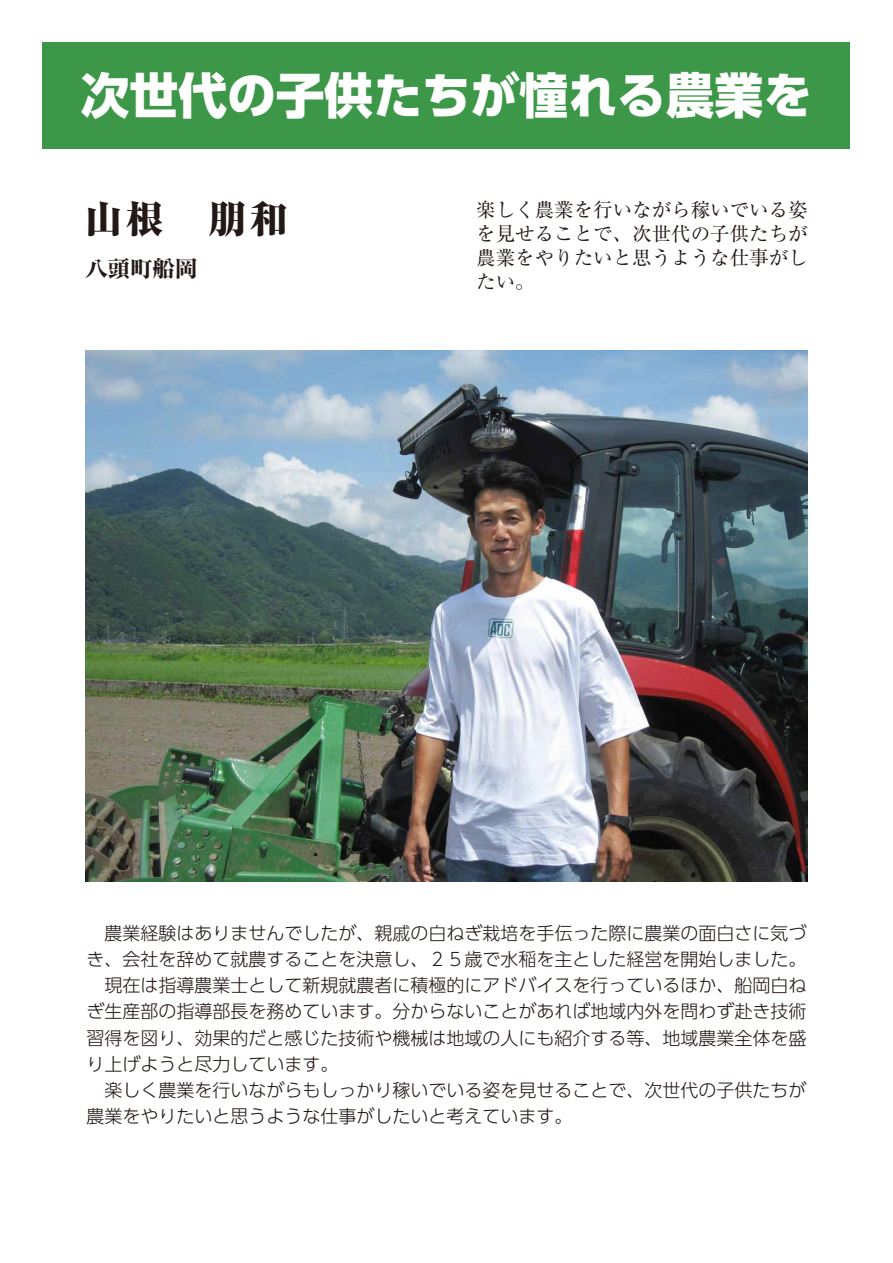
<style>
.page{position:relative;width:893px;height:1263px;background:#fff}
.page>*{position:absolute;margin:0;border:0;box-sizing:border-box;transform-origin:0 0}
.t1{font:800 48.75px "UD Shin Go Pro";color:#fff}
.t2{font:800 expanded 37.5px "Ryumin Pro";color:#221815}
.t3{font:800 22.5px "Ryumin Pro";color:#221815}
.t4{font:19.5px/24px "Ryumin Pro";color:#221815;text-align:justify}
.t5{font:300 18px/26.2px "UD Shin Go Pro";color:#221815}
</style>
<div class="page">
<img style="left:85px;top:350px;width:723px;height:531px">
<div style="left:43px;top:43px;width:807px;height:106px;background:#3c9748"></div>
<h1 class="t1" style="left:81px;top:56px;width:733px">次世代の子供たちが憧れる農業を</h1>
<h2 class="t2" style="left:85px;top:189px;width:204px">山根　朋和</h2>
<p class="t3" style="left:85px;top:251px;width:114px">八頭町船岡</p>
<p class="t4" style="left:476px;top:197px;width:333px">楽しく農業を行いながら稼いでいる姿を見せることで、次世代の子供たちが農業をやりたいと思うような仕事がしたい。</p>
<p class="t5" style="left:86px;top:919px;width:721px">　農業経験はありませんでしたが、親戚の白ねぎ栽培を手伝った際に農業の面白さに気づき、会社を辞めて就農することを決意し、２５歳で水稲を主とした経営を開始しました。　現在は指導農業士として新規就農者に積極的にアドバイスを行っているほか、船岡白ねぎ生産部の指導部長を務めています。分からないことがあれば地域内外を問わず赴き技術習得を図り、効果的だと感じた技術や機械は地域の人にも紹介する等、地域農業全体を盛り上げようと尽力しています。<br>　楽しく農業を行いながらもしっかり稼いでいる姿を見せることで、次世代の子供たちが農業をやりたいと思うような仕事がしたいと考えています。</p>
</div>
